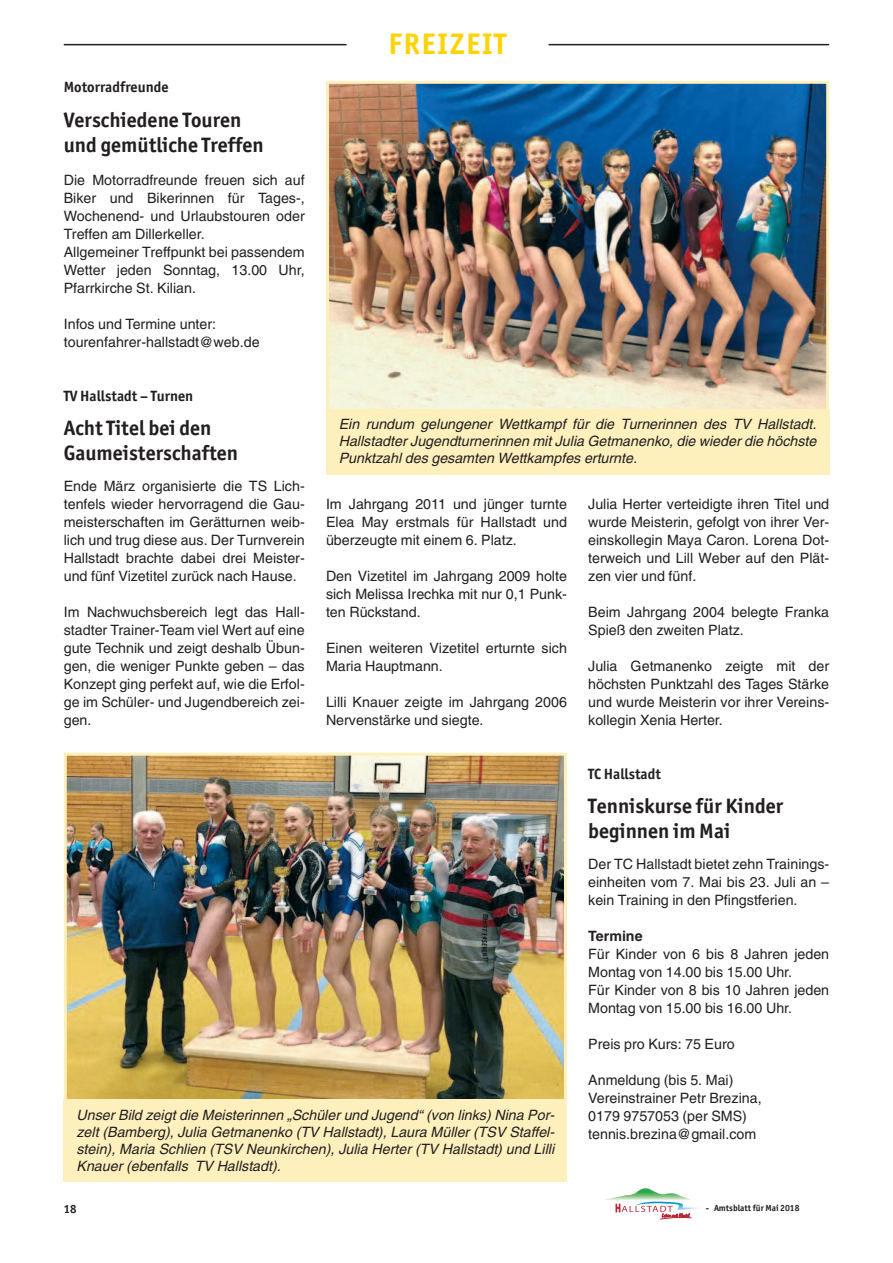
<style>
.page{position:relative;width:893px;height:1263px;background:#fff}
.page>*{position:absolute;margin:0;border:0;box-sizing:border-box;transform-origin:0 0}
.t1{font:700 30px "Officina Sans";letter-spacing:.055em;color:#fed304}
.t2{font:700 21px/25.2px "Officina Sans";color:#231f20}
.t3{font:700 15px "Officina Sans";color:#231f20}
.t4{font:14.25px/18px "Helvetica";color:#231f20}
.t5{font:italic 14.25px/17.1px "Helvetica";color:#231f20;text-align:justify}
.t6{font:700 14.25px "Helvetica";color:#231f20}
.t7{font:700 12px "Officina Sans";color:#231f20}
.t8{font:700 9px "Officina Sans";color:#231f20}
</style>
<div class="page">
<hr style="left:64px;top:44px;width:283px;height:1px;background:#231f20">
<hr style="left:549px;top:44px;width:280px;height:1px;background:#231f20">
<svg style="left:605px;top:1188px;width:94px;height:31px"></svg>
<img style="left:68px;top:757px;width:495px;height:343px">
<div style="left:64px;top:753px;width:503px;height:375px;border:3px solid #fef0bd"></div>
<div style="left:64px;top:1100px;width:503px;height:82px;background:#fef0bd"></div>
<img style="left:330px;top:85px;width:495px;height:324px">
<div style="left:326px;top:81px;width:503px;height:356px;border:3px solid #fef0bd"></div>
<div style="left:326px;top:409px;width:503px;height:66px;background:#fef0bd"></div>
<p class="t3" style="left:64px;top:78px;width:106px">Motorradfreunde</p>
<h2 class="t2" style="left:64px;top:107px;width:202px">Verschiedene Touren und gemütliche Treffen</h2>
<p class="t4" style="left:64px;top:172px;width:242px">Die Motorradfreunde freuen sich auf<br>Biker und Bikerinnen für Tages-,<br>Wochenend- und Urlaubstouren oder<br>Treffen am Dillerkeller.<br>Allgemeiner Treffpunkt bei passendem<br>Wetter jeden Sonntag, 13.00 Uhr,<br>Pfarrkirche St. Kilian.</p>
<p class="t4" style="left:64px;top:316px;width:197px">Infos und Termine unter: tourenfahrer-hallstadt@web.de</p>
<p class="t3" style="left:64px;top:387px;width:131px">TV Hallstadt – Turnen</p>
<h2 class="t2" style="left:64px;top:415px;width:176px">Acht Titel bei den<br>Gaumeisterschaften</h2>
<p class="t4" style="left:64px;top:478px;width:242px;text-align:justify">Ende März organisierte die TS Lich&shy;tenfels wieder hervorragend die Gau&shy;meisterschaften im Gerätturnen weib&shy;lich und trug diese aus. Der Turnverein Hallstadt brachte dabei drei Meister&shy;und fünf Vizetitel zurück nach Hause.</p>
<p class="t4" style="left:64px;top:604px;width:242px;text-align:justify">Im Nachwuchsbereich legt das Hall&shy;stadter Trainer-Team viel Wert auf eine gute Technik und zeigt deshalb Übun&shy;gen, die weniger Punkte geben – das Konzept ging perfekt auf, wie die Erfol&shy;ge im Schüler- und Jugendbereich zei&shy;gen.</p>
<h1 class="t1" style="left:389px;top:27px;width:119px">FREIZEIT</h1>
<p class="t5" style="left:339px;top:417px;width:479px">Ein rundum gelungener Wettkampf für die Turnerinnen des TV Hallstadt.<br>Hallstadter Jugendturnerinnen mit Julia Getmanenko, die wieder die höchste Punktzahl des gesamten Wettkampfes erturnte.</p>
<p class="t4" style="left:326px;top:496px;width:242px;text-align:justify">Im Jahrgang 2011 und jünger turnte Elea May erstmals für Hallstadt und überzeugte mit einem 6. Platz.</p>
<p class="t4" style="left:326px;top:568px;width:242px;text-align:justify">Den Vizetitel im Jahrgang 2009 holte sich Melissa Irechka mit nur 0,1 Punk&shy;ten Rückstand.</p>
<p class="t4" style="left:326px;top:640px;width:242px">Einen weiteren Vizetitel erturnte sich<br>Maria Hauptmann.</p>
<p class="t4" style="left:326px;top:694px;width:242px">Lilli Knauer zeigte im Jahrgang 2006<br>Nervenstärke und siegte.</p>
<p class="t4" style="left:588px;top:496px;width:242px;text-align:justify">Julia Herter verteidigte ihren Titel und wurde Meisterin, gefolgt von ihrer Ver&shy;einskollegin Maya Caron. Lorena Dot&shy;terweich und Lill Weber auf den Plät&shy;zen vier und fünf.</p>
<p class="t4" style="left:588px;top:604px;width:242px">Beim Jahrgang 2004 belegte Franka<br>Spieß den zweiten Platz.</p>
<p class="t4" style="left:588px;top:658px;width:242px;text-align:justify">Julia Getmanenko zeigte mit der höchsten Punktzahl des Tages Stärke und wurde Meisterin vor ihrer Vereins&shy;kollegin Xenia Herter.</p>
<p class="t5" style="left:77px;top:1108px;width:479px">Unser Bild zeigt die Meisterinnen „Schüler und Jugend“ (von links) Nina Por&shy;zelt (Bamberg), Julia Getmanenko (TV Hallstadt), Laura Müller (TSV Staffel&shy;stein), Maria Schlien (TSV Neunkirchen), Julia Herter (TV Hallstadt) und Lilli Knauer (ebenfalls TV Hallstadt).</p>
<p class="t7" style="left:64px;top:1202px;width:14px">18</p>
<p class="t3" style="left:588px;top:765px;width:74px">TC Hallstadt</p>
<h2 class="t2" style="left:588px;top:793px;width:196px">Tenniskurse für Kinder beginnen im Mai</h2>
<p class="t4" style="left:588px;top:856px;width:242px;text-align:justify">Der TC Hallstadt bietet zehn Trainings&shy;einheiten vom 7. Mai bis 23. Juli an – kein Training in den Pfingstferien.</p>
<p class="t6" style="left:588px;top:930px;width:56px">Termine</p>
<p class="t4" style="left:588px;top:946px;width:242px">Für Kinder von 6 bis 8 Jahren jeden<br>Montag von 14.00 bis 15.00 Uhr.<br>Für Kinder von 8 bis 10 Jahren jeden<br>Montag von 15.00 bis 16.00 Uhr.</p>
<p class="t4" style="left:588px;top:1036px;width:148px">Preis pro Kurs: 75 Euro</p>
<p class="t4" style="left:588px;top:1072px;width:175px">Anmeldung (bis 5. Mai)<br>Vereinstrainer Petr Brezina,<br>0179 9757053 (per SMS) tennis.brezina@gmail.com</p>
<p class="t8" style="left:706px;top:1203px;width:95px">- Amtsblatt für Mai 2018</p>
</div>
